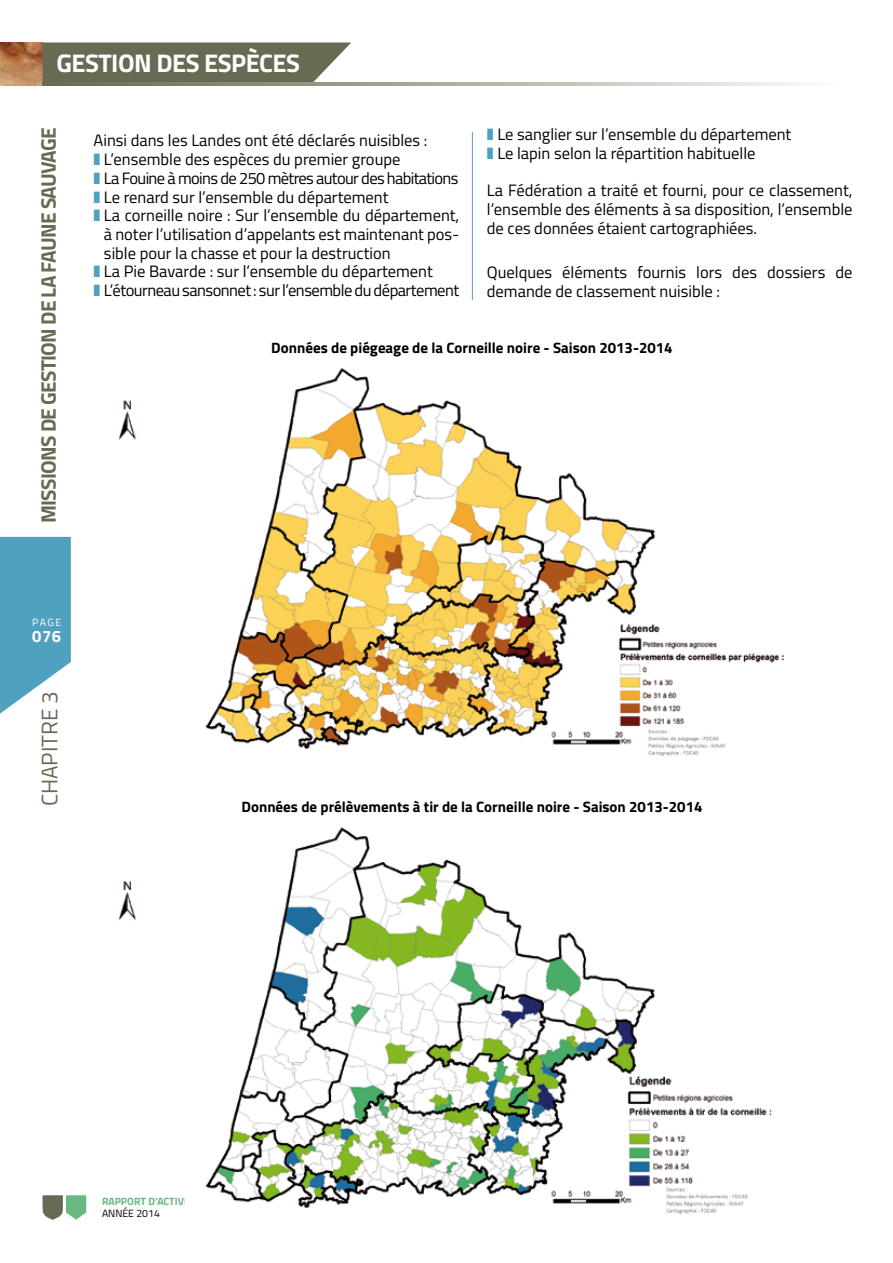
<style>
.page{position:relative;width:893px;height:1263px;background:#fff}
.page>*{position:absolute;margin:0;border:0;box-sizing:border-box;transform-origin:0 0}
.t1{font:700 25.5px "Titillium Web";letter-spacing:-.02em;color:#fff}
.t2{font:22.5px "Titillium Web";color:#696a54}
.t3{font:700 21px "Titillium Web";letter-spacing:-.035em;color:#696a54}
.t4{font:16.5px/18.8px "Titillium Web";color:#000}
.t5{font:700 16.5px "Titillium Web";color:#fff}
.t6{font:700 15px "Titillium Web";color:#000}
.t7{font:700 10.5px "Titillium Web";color:#68b881}
.t8{font:10.5px "Titillium Web";color:#000}
.t9{font:10.5px "Titillium Web";color:#fff}
</style>
<div class="page">
<img style="left:0;top:43px;width:43px;height:42px">
<svg style="left:43px;top:43px;width:308px;height:40px;background:#72735e"></svg>
<svg style="left:43px;top:83px;width:761px;height:2px;background:#adaa9d"></svg>
<svg style="left:43px;top:1195px;width:43px;height:25px"></svg>
<svg style="left:0;top:537px;width:71px;height:177px;background:#6aaec9"></svg>
<hr style="left:472px;top:132px;width:1px;height:168px;background:#50a0c0">
<img style="left:205px;top:368px;width:579px;height:389px">
<img style="left:205px;top:827px;width:567px;height:388px">
<img style="left:118px;top:400px;width:19px;height:40px">
<img style="left:118px;top:881px;width:19px;height:39px">
<h1 class="t1" style="left:56px;top:44px;width:245px">GESTION DES ESPÈCES</h1>
<p class="t3" style="left:32px;top:523px;width:397px;rotate:-90deg">MISSIONS DE GESTION DE LA FAUNE SAUVAGE</p>
<p class="t4" style="left:104px;top:130px;width:357px;text-indent:-10px">Ainsi dans les Landes ont été déclarés nuisibles :<br>L’ensemble des espèces du premier groupe<br>La Fouine à moins de 250 mètres autour des habitations Le renard sur l’ensemble du département<br>La corneille noire : Sur l’ensemble du département, à noter l’utilisation d’appelants est maintenant pos&shy;sible pour la chasse et pour la destruction<br>La Pie Bavarde : sur l’ensemble du département L’étourneau sansonnet : sur l’ensemble du département</p>
<p class="t4" style="left:497px;top:124px;width:296px">Le sanglier sur l’ensemble du département<br>Le lapin selon la répartition habituelle</p>
<p class="t4" style="left:487px;top:180px;width:367px;text-align:justify">La Fédération a traité et fourni, pour ce classement, l’ensemble des éléments à sa disposition, l’ensemble de ces données étaient cartographiées.</p>
<p class="t4" style="left:487px;top:262px;width:367px">Quelques éléments fournis lors des dossiers de demande de classement nuisible :</p>
<p class="t6" style="left:271px;top:336px;width:403px">Données de piégeage de la Corneille noire - Saison 2013-2014</p>
<p class="t9" style="left:32px;top:614px;width:31px">PAGE</p>
<p class="t5" style="left:32px;top:624px;width:31px">076</p>
<h2 class="t2" style="left:33px;top:806px;width:117px;rotate:-90deg">CHAPITRE 3</h2>
<p class="t6" style="left:241px;top:795px;width:462px">Données de prélèvements à tir de la Corneille noire - Saison 2013-2014</p>
<p class="t7" style="left:102px;top:1193px;width:104px">RAPPORT D’ACTIVITÉS</p>
<p class="t8" style="left:102px;top:1206px;width:59px">ANNÉE 2014</p>
</div>
